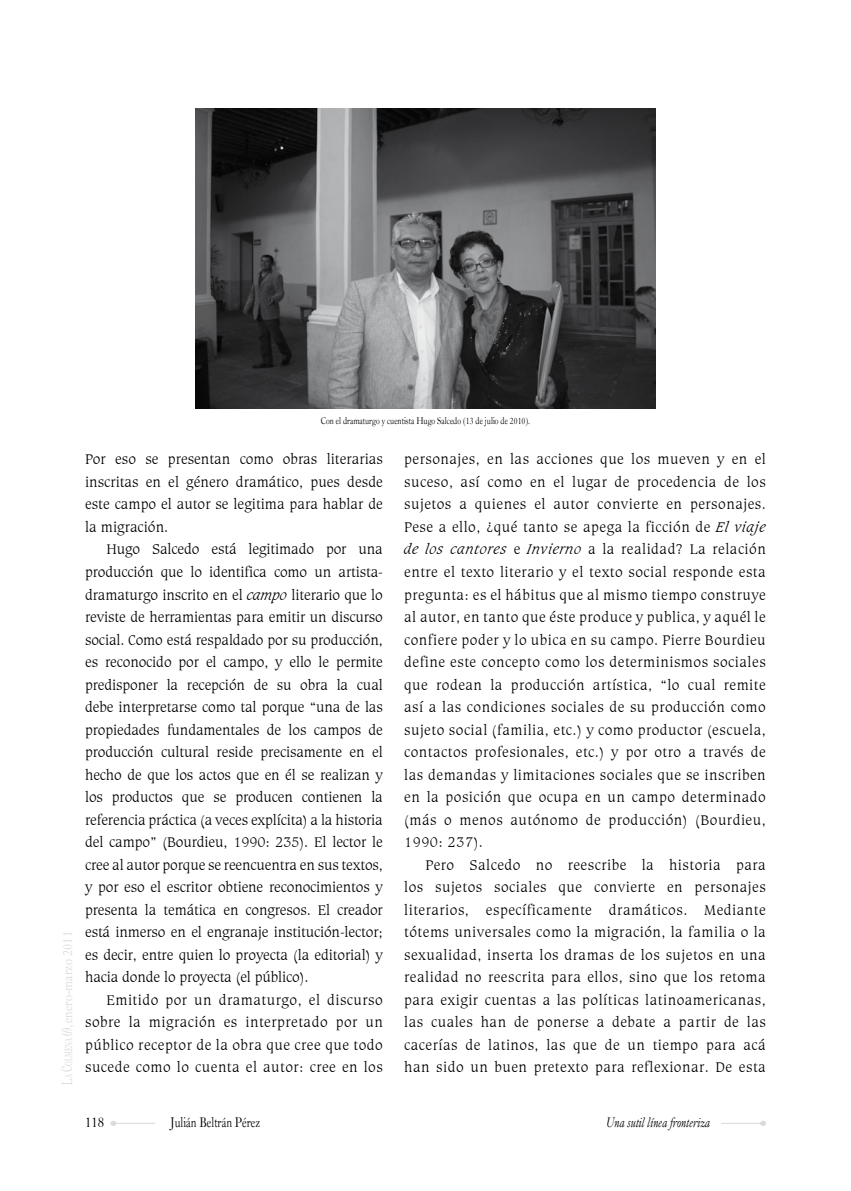
<style>
.page{position:relative;width:851px;height:1191px;background:#fff}
.page>*{position:absolute;margin:0;border:0;box-sizing:border-box;transform-origin:0 0}
.t1{font:300 15px/22.5px "Caxton BT";letter-spacing:.03em;color:#000;text-align:justify}
.t2{font:15px "Caslon Old Face BT";color:#d9dadb;scale:.9 1}
.t3{font:italic 15px "Caslon Old Face BT";color:#000;scale:.8 1}
.t4{font:15px "Caslon Old Face BT";color:#000;scale:.8 1}
.t5{font:300 13.5px "Windsor BT";color:#000;scale:.8 1}
.t6{font:10.5px "Caslon Old Face BT";color:#000;scale:.8 1}
.s1{font-family:"Dutch 766 BT Roman A"}
.s2{font-family:"Dutch 766 BT Roman A";font-size:10.5px}
.s3{font-style:italic}
</style>
<div class="page">
<svg style="left:760px;top:1121px;width:6px;height:5px"></svg>
<hr style="left:721px;top:1123px;width:42px;height:1px;background:#d9dadb">
<svg style="left:110px;top:1120px;width:7px;height:6px"></svg>
<hr style="left:113px;top:1123px;width:42px;height:1px;background:#d9dadb">
<img style="left:195px;top:108px;width:460px;height:301px">
<p class="t6" style="left:321px;top:415px;width:263px">Con el dramaturgo y cuentista Hugo Salcedo (13 de julio de 2010).</p>
<p class="t2" style="left:58px;top:1084px;width:172px;rotate:-90deg"><span class="s1">L</span><span class="s2">a</span> <span class="s1">C</span><span class="s2">olmena</span> <span class="s1">69,</span> enero-marzo 2011</p>
<p class="t1" style="left:85px;top:448px;width:299px">Por eso se presentan como obras literarias inscritas en el género dramático, pues desde este campo el autor se legitima para hablar de la migración.</p>
<p class="t1" style="left:85px;top:538px;width:299px;text-indent:21px">Hugo Salcedo está legitimado por una producción que lo identifica como un artista&shy;dramaturgo inscrito en el <span class="s3">campo</span> literario que lo reviste de herramientas para emitir un discurso social. Como está respaldado por su producción, es reconocido por el campo, y ello le permite predisponer la recepción de su obra la cual debe interpretarse como tal porque “una de las propiedades fundamentales de los campos de producción cultural reside precisamente en el hecho de que los actos que en él se realizan y los productos que se producen contienen la referencia práctica (a veces explícita) a la historia del campo” (Bourdieu, 1990: 235). El lector le cree al autor porque se reencuentra en sus textos, y por eso el escritor obtiene reconocimientos y presenta la temática en congresos. El creador está inmerso en el engranaje institución-lector; es decir, entre quien lo proyecta (la editorial) y hacia donde lo proyecta (el público).</p>
<p class="t1" style="left:85px;top:988px;width:299px;text-indent:21px">Emitido por un dramaturgo, el discurso sobre la migración es interpretado por un público receptor de la obra que cree que todo sucede como lo cuenta el autor: cree en los</p>
<p class="t1" style="left:404px;top:448px;width:363px">personajes, en las acciones que los mueven y en el suceso, así como en el lugar de procedencia de los sujetos a quienes el autor convierte en personajes.<br>Pese a ello, ¿qué tanto se apega la ficción de <span class="s3">El viaje de los cantores</span> e <span class="s3">Invierno</span> a la realidad? La relación entre el texto literario y el texto social responde esta pregunta: es el hábitus que al mismo tiempo construye al autor, en tanto que éste produce y publica, y aquél le confiere poder y lo ubica en su campo. Pierre Bourdieu define este concepto como los determinismos sociales que rodean la producción artística, “lo cual remite así a las condiciones sociales de su producción como sujeto social (familia, etc.) y como productor (escuela, contactos profesionales, etc.) y por otro a través de las demandas y limitaciones sociales que se inscriben en la posición que ocupa en un campo determinado (más o menos autónomo de producción) (Bourdieu, 1990: 237).</p>
<p class="t1" style="left:404px;top:853px;width:363px;text-indent:21px">Pero Salcedo no reescribe la historia para los sujetos sociales que convierte en personajes literarios, específicamente dramáticos. Mediante tótems universales como la migración, la familia o la sexualidad, inserta los dramas de los sujetos en una realidad no reescrita para ellos, sino que los retoma para exigir cuentas a las políticas latinoamericanas, las cuales han de ponerse a debate a partir de las cacerías de latinos, las que de un tiempo para acá han sido un buen pretexto para reflexionar. De esta</p>
<p class="t5" style="left:85px;top:1114px;width:25px">118</p>
<p class="t4" style="left:170px;top:1113px;width:114px">Julián Beltrán Pérez</p>
<p class="t3" style="left:606px;top:1113px;width:132px">Una sutil línea fronteriza</p>
</div>
